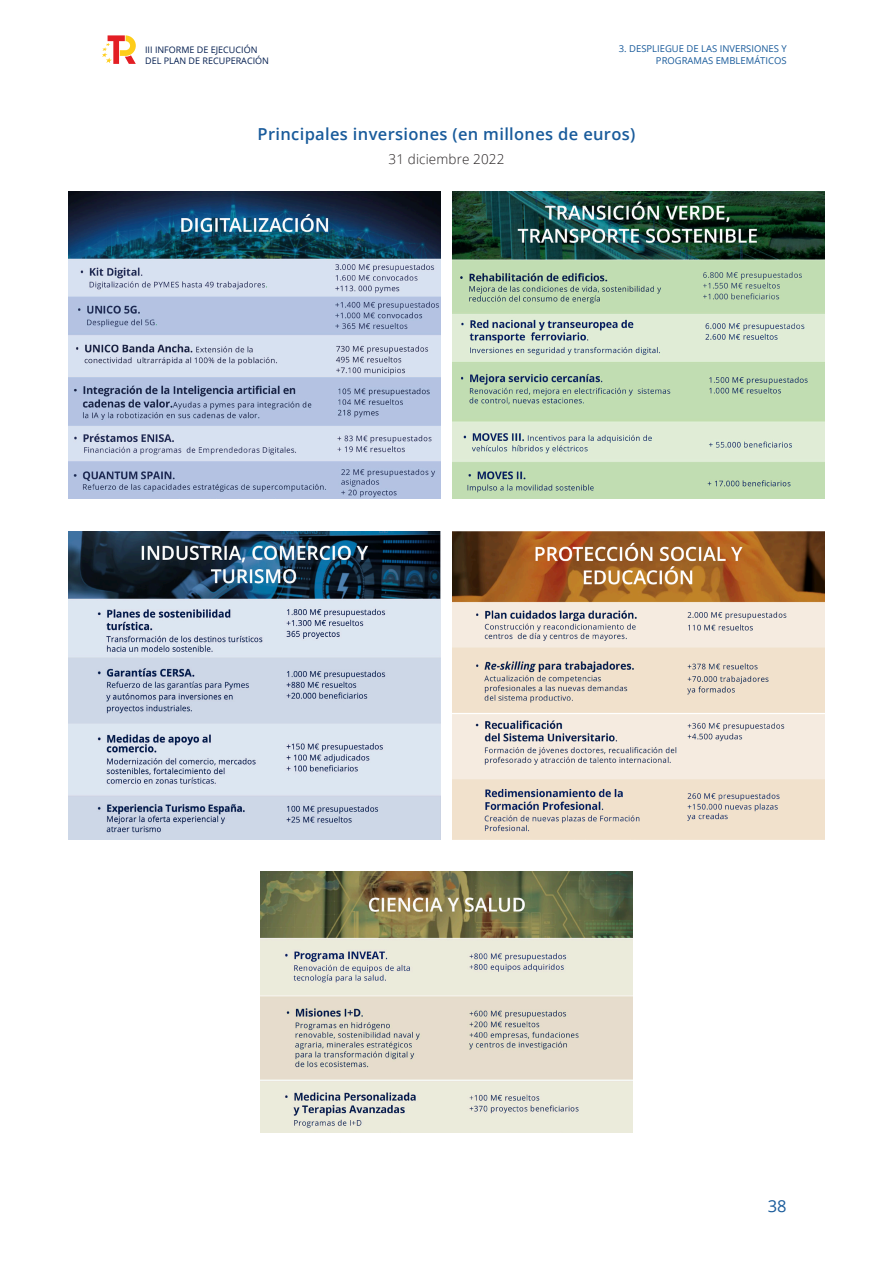
<style>
.page{position:relative;width:893px;height:1263px;background:#fff}
.page>*{position:absolute;margin:0;border:0;box-sizing:border-box;transform-origin:0 0}
.t1{font:600 16.5px "Open Sans";letter-spacing:.02em;color:#195b9b}
.t2{font:16.5px "Open Sans";color:#195b9b}
.t3{font:300 13.5px "Open Sans";letter-spacing:.01em;color:#231f20}
.t4{font:9.45px/11.4px "Open Sans";color:#195b9b;text-align:right}
.t5{font:9px/10.5px "Open Sans";color:#001c4e}
</style>
<div class="page">
<svg style="left:102px;top:35px;width:34px;height:29px"></svg>
<img style="left:68px;top:191px;width:373px;height:308px">
<img style="left:68px;top:531px;width:373px;height:308px">
<img style="left:452px;top:191px;width:373px;height:308px">
<img style="left:452px;top:531px;width:373px;height:308px">
<img style="left:260px;top:872px;width:373px;height:261px">
<p class="t5" style="left:145px;top:45px;width:125px">III INFORME DE EJECUCIÓN<br>DEL PLAN DE RECUPERACIÓN</p>
<p class="t4" style="left:619px;top:43px;width:169px">3. DESPLIEGUE DE LAS INVERSIONES Y<br>PROGRAMAS EMBLEMÁTICOS</p>
<p class="t1" style="left:258px;top:123px;width:379px">Principales inversiones (en millones de euros)</p>
<p class="t3" style="left:388px;top:150px;width:118px">31 diciembre 2022</p>
<h1 class="t2" style="left:768px;top:1194px;width:20px">38</h1>
</div>
